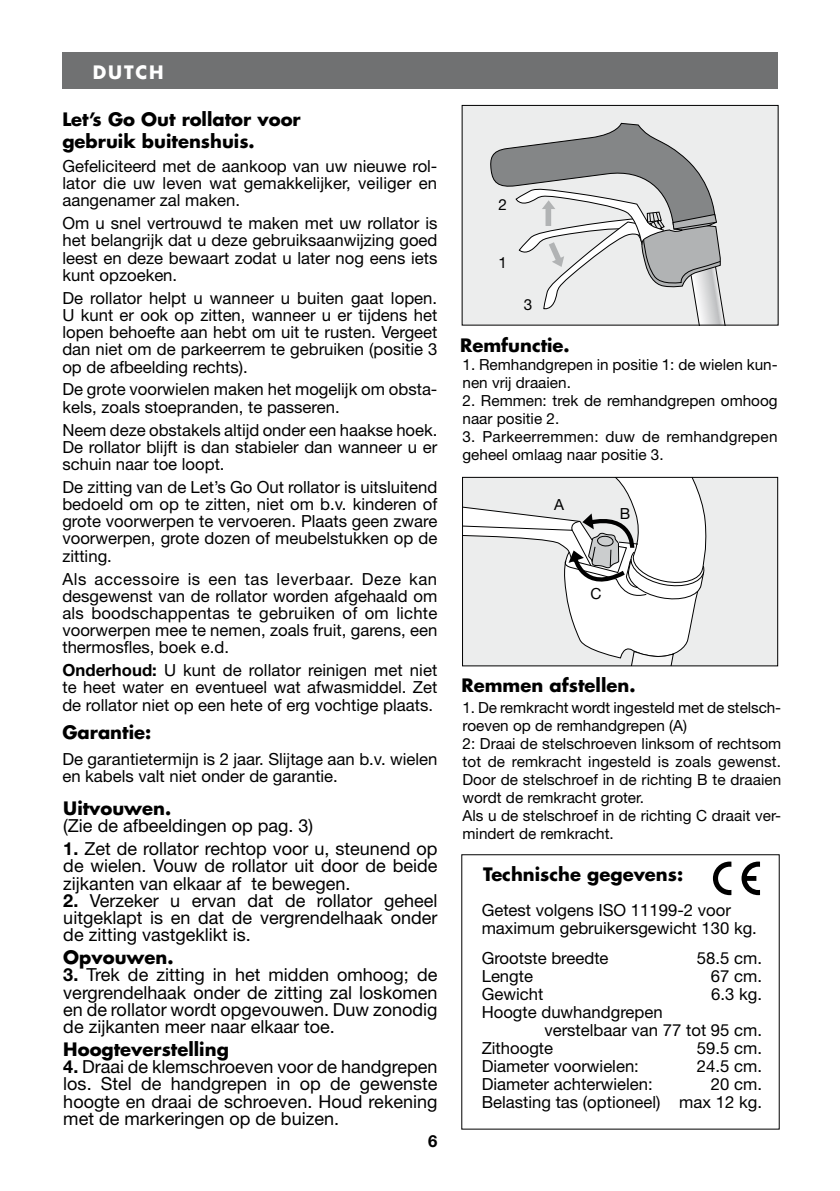
<style>
.page{position:relative;width:840px;height:1191px;background:#fff}
.page>*{position:absolute;margin:0;border:0;box-sizing:border-box;transform-origin:0 0}
.t1{font:18px/17.2px "Helvetica Neue";color:#000;text-align:justify}
.t2{font:700 18px/21.6px "Futura";color:#000}
.t3{font:700 18px "Futura";color:#fff}
.t4{font:16.6px/17.2px "Helvetica Neue";color:#000;text-align:justify}
.t5{font:700 16.6px "Helvetica Neue";color:#000}
.t6{font:15.4px/18px "Helvetica Neue";color:#000}
.s1{font-weight:700}
</style>
<div class="page">
<div style="left:62px;top:52px;width:715px;height:37px;background:#707172"></div>
<svg style="left:712px;top:861px;width:19px;height:34px"></svg>
<svg style="left:741px;top:861px;width:18px;height:34px"></svg>
<div style="left:462px;top:105px;width:315px;height:220px;background:#eceded"></div>
<svg style="left:490px;top:122px;width:236px;height:202px"></svg>
<div style="left:461px;top:105px;width:317px;height:221px;border:1px solid #000"></div>
<div style="left:462px;top:477px;width:315px;height:189px;background:#eceded"></div>
<svg style="left:464px;top:479px;width:243px;height:185px"></svg>
<div style="left:462px;top:477px;width:315px;height:189px;border:1px solid #000"></div>
<p class="t3" style="left:93px;top:60px;width:72px">DUTCH</p>
<p class="t2" style="left:62px;top:108px;width:240px">Let’s Go Out rollator voor gebruik buitenshuis.</p>
<p class="t4" style="left:62px;top:157px;width:376px">Gefeliciteerd met de aankoop van uw nieuwe rol&shy;lator die uw leven wat gemakkelijker, veiliger en aangenamer zal maken.</p>
<p class="t4" style="left:62px;top:214px;width:376px">Om u snel vertrouwd te maken met uw rollator is het belangrijk dat u deze gebruiksaanwijzing goed leest en deze bewaart zodat u later nog eens iets kunt opzoeken.</p>
<p class="t4" style="left:62px;top:289px;width:376px">De rollator helpt u wanneer u buiten gaat lopen.<br>U kunt er ook op zitten, wanneer u er tijdens het lopen behoefte aan hebt om uit te rusten. Vergeet dan niet om de parkeerrem te gebruiken (positie 3 op de afbeelding rechts).</p>
<p class="t4" style="left:62px;top:381px;width:376px">De grote voorwielen maken het mogelijk om obsta&shy;kels, zoals stoepranden, te passeren.</p>
<p class="t4" style="left:62px;top:421px;width:376px">Neem deze obstakels altijd onder een haakse hoek.<br>De rollator blijft is dan stabieler dan wanneer u er schuin naar toe loopt.</p>
<p class="t4" style="left:62px;top:478px;width:376px">De zitting van de Let’s Go Out rollator is uitsluitend bedoeld om op te zitten, niet om b.v. kinderen of grote voorwerpen te vervoeren. Plaats geen zware voorwerpen, grote dozen of meubelstukken op de zitting.</p>
<p class="t4" style="left:62px;top:570px;width:376px">Als accessoire is een tas leverbaar. Deze kan desgewenst van de rollator worden afgehaald om als boodschappentas te gebruiken of om lichte voorwerpen mee te nemen, zoals fruit, garens, een thermosfles, boek e.d.</p>
<p class="t4" style="left:62px;top:661px;width:376px"><span class="s1">Onderhoud:</span> U kunt de rollator reinigen met niet te heet water en eventueel wat afwasmiddel. Zet de rollator niet op een hete of erg vochtige plaats.</p>
<p class="t2" style="left:62px;top:721px;width:90px">Garantie:</p>
<p class="t4" style="left:62px;top:750px;width:376px">De garantietermijn is 2 jaar. Slijtage aan b.v. wielen en kabels valt niet onder de garantie.</p>
<p class="t2" style="left:63px;top:797px;width:109px">Uitvouwen.</p>
<p class="t1" style="left:63px;top:817px;width:251px">(Zie de afbeeldingen op pag. 3)</p>
<p class="t1" style="left:63px;top:840px;width:375px"><span class="s1">1.</span> Zet de rollator rechtop voor u, steunend op de wielen. Vouw de rollator uit door de beide zijkanten van elkaar af te bewegen.</p>
<p class="t1" style="left:63px;top:891px;width:375px"><span class="s1">2.</span> Verzeker u ervan dat de rollator geheel uitgeklapt is en dat de vergrendelhaak onder de zitting vastgeklikt is.</p>
<p class="t2" style="left:63px;top:946px;width:112px">Opvouwen.</p>
<p class="t1" style="left:63px;top:966px;width:375px"><span class="s1">3.</span> Trek de zitting in het midden omhoog; de vergrendelhaak onder de zitting zal loskomen en de rollator wordt opgevouwen. Duw zonodig de zijkanten meer naar elkaar toe.</p>
<p class="t2" style="left:63px;top:1037px;width:167px">Hoogteverstelling</p>
<p class="t1" style="left:63px;top:1057px;width:375px"><span class="s1">4.</span> Draai de klemschroeven voor de handgrepen los. Stel de handgrepen in op de gewenste hoogte en draai de schroeven. Houd rekening met de markeringen op de buizen.</p>
<p class="t5" style="left:428px;top:1130px;width:11px">6</p>
<p class="t6" style="left:498px;top:196px;width:10px">2</p>
<p class="t6" style="left:498px;top:254px;width:10px">1</p>
<p class="t6" style="left:523px;top:295px;width:10px">3</p>
<p class="t2" style="left:460px;top:334px;width:111px">Remfunctie.</p>
<p class="t6" style="left:462px;top:355px;width:316px">1. Remhandgrepen in positie 1: de wielen kun&shy;nen vrij draaien.</p>
<p class="t6" style="left:462px;top:391px;width:316px">2. Remmen: trek de remhandgrepen omhoog naar positie 2.</p>
<p class="t6" style="left:462px;top:427px;width:316px">3. Parkeerremmen: duw de remhandgrepen geheel omlaag naar positie 3.</p>
<p class="t6" style="left:554px;top:495px;width:11px">A</p>
<p class="t6" style="left:619px;top:504px;width:12px">B</p>
<p class="t6" style="left:590px;top:584px;width:13px">C</p>
<p class="t2" style="left:461px;top:674px;width:175px">Remmen afstellen.</p>
<p class="t6" style="left:462px;top:698px;width:320px">1. De remkracht wordt ingesteld met de stelsch&shy;roeven op de remhandgrepen (A)<br>2: Draai de stelschroeven linksom of rechtsom tot de remkracht ingesteld is zoals gewenst.<br>Door de stelschroef in de richting B te draaien wordt de remkracht groter.<br>Als u de stelschroef in de richting C draait ver&shy;mindert de remkracht.</p>
<p class="t2" style="left:483px;top:863px;width:201px">Technische gegevens:</p>
<p class="t4" style="left:481px;top:901px;width:276px;line-height:18px">Getest volgens ISO 11199-2 voor maximum gebruikersgewicht 130 kg.</p>
<p class="t4" style="left:481px;top:949px;width:128px">Grootste breedte</p>
<p class="t4" style="left:696px;top:949px;width:66px">58.5 cm.</p>
<p class="t4" style="left:481px;top:967px;width:53px">Lengte</p>
<p class="t4" style="left:710px;top:967px;width:53px">67 cm.</p>
<p class="t4" style="left:481px;top:985px;width:63px">Gewicht</p>
<p class="t4" style="left:710px;top:985px;width:52px">6.3 kg.</p>
<p class="t4" style="left:481px;top:1003px;width:182px">Hoogte duwhandgrepen</p>
<p class="t4" style="left:544px;top:1021px;width:219px">verstelbaar van 77 tot 95 cm.</p>
<p class="t4" style="left:481px;top:1039px;width:73px">Zithoogte</p>
<p class="t4" style="left:696px;top:1039px;width:66px">59.5 cm.</p>
<p class="t4" style="left:481px;top:1057px;width:159px">Diameter voorwielen:</p>
<p class="t4" style="left:696px;top:1057px;width:66px">24.5 cm.</p>
<p class="t4" style="left:481px;top:1075px;width:172px">Diameter achterwielen:</p>
<p class="t4" style="left:481px;top:1074px;width:281px;line-height:18px;text-align:right">20 cm.<br>Belasting tas (optioneel) max 12 kg.</p>
</div>
